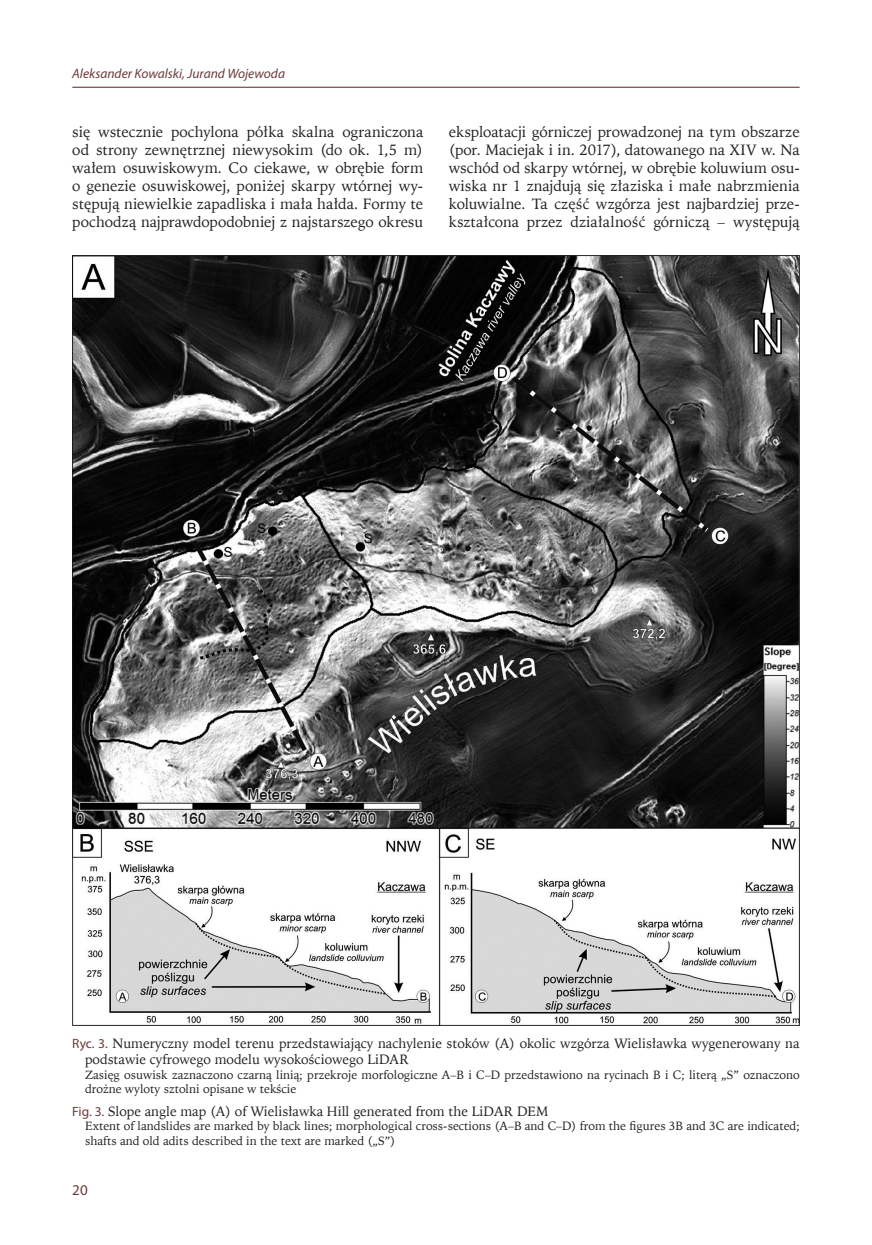
<style>
.page{position:relative;width:872px;height:1245px;background:#fff}
.page>*{position:absolute;margin:0;border:0;box-sizing:border-box;transform-origin:0 0}
.t1{font:15px/18px "Iowan Old St EU";letter-spacing:-.005em;color:#231f20;text-align:justify}
.t2{font:15px "Myriad Pro";color:#6d3b3a}
.Tytuł_tabeli_ryciny{font:13.5px/16.2px "Iowan Old St EU";color:#231f20}
.t3{font:italic 13.5px "Myriad Pro";color:#6d3b3a}
.Objaśnienia{font:12px/14.4px "Iowan Old St EU";color:#231f20}
.s1{font-family:"Myriad Pro";color:#6d3b3a}
</style>
<div class="page">
<hr style="left:72px;top:87px;width:727px;height:1px;background:#6d3b3a">
<img style="left:72px;top:256px;width:727px;height:769px">
<p class="t3" style="left:72px;top:65px;width:214px">Aleksander Kowalski, Jurand Wojewoda</p>
<p class="t1" style="left:72px;top:123px;width:352px">się wstecznie pochylona półka skalna ograniczona od strony zewnętrznej niewysokim (do ok. 1,5 m) wałem osuwiskowym. Co ciekawe, w obrębie form o genezie osuwiskowej, poniżej skarpy wtórnej wy&shy;stępują niewielkie zapadliska i mała hałda. Formy te pochodzą najprawdopodobniej z najstarszego okresu</p>
<p class="t1" style="left:449px;top:123px;width:352px">eksploatacji górniczej prowadzonej na tym obszarze (por. Maciejak i in. 2017), datowanego na XIV w. Na wschód od skarpy wtórnej, w obrębie koluwium osu&shy;wiska nr 1 znajdują się złaziska i małe nabrzmienia koluwialne. Ta część wzgórza jest najbardziej prze&shy;kształcona przez działalność górniczą – występują</p>
<p class="Tytuł_tabeli_ryciny" style="left:85px;top:1036px;width:716px;text-indent:-13px"><span class="s1">Ryc. 3.</span> Numeryczny model terenu przedstawiający nachylenie stoków (A) okolic wzgórza Wielisławka wygenerowany na podstawie cyfrowego modelu wysokościowego LiDAR</p>
<p class="Objaśnienia" style="left:85px;top:1068px;width:716px">Zasięg osuwisk zaznaczono czarną linią; przekroje morfologiczne A–B i C–D przedstawiono na rycinach B i C; literą „S” oznaczono drożne wyloty sztolni opisane w tekście</p>
<p class="Tytuł_tabeli_ryciny" style="left:72px;top:1103px;width:477px"><span class="s1">Fig. 3.</span> Slope angle map (A) of Wielisławka Hill generated from the LiDAR DEM</p>
<p class="Objaśnienia" style="left:85px;top:1119px;width:716px">Extent of landslides are marked by black lines; morphological cross-sections (A–B and C–D) from the figures 3B and 3C are indicated; shafts and old adits described in the text are marked („S”)</p>
<p class="t2" style="left:72px;top:1181px;width:17px">20</p>
</div>
